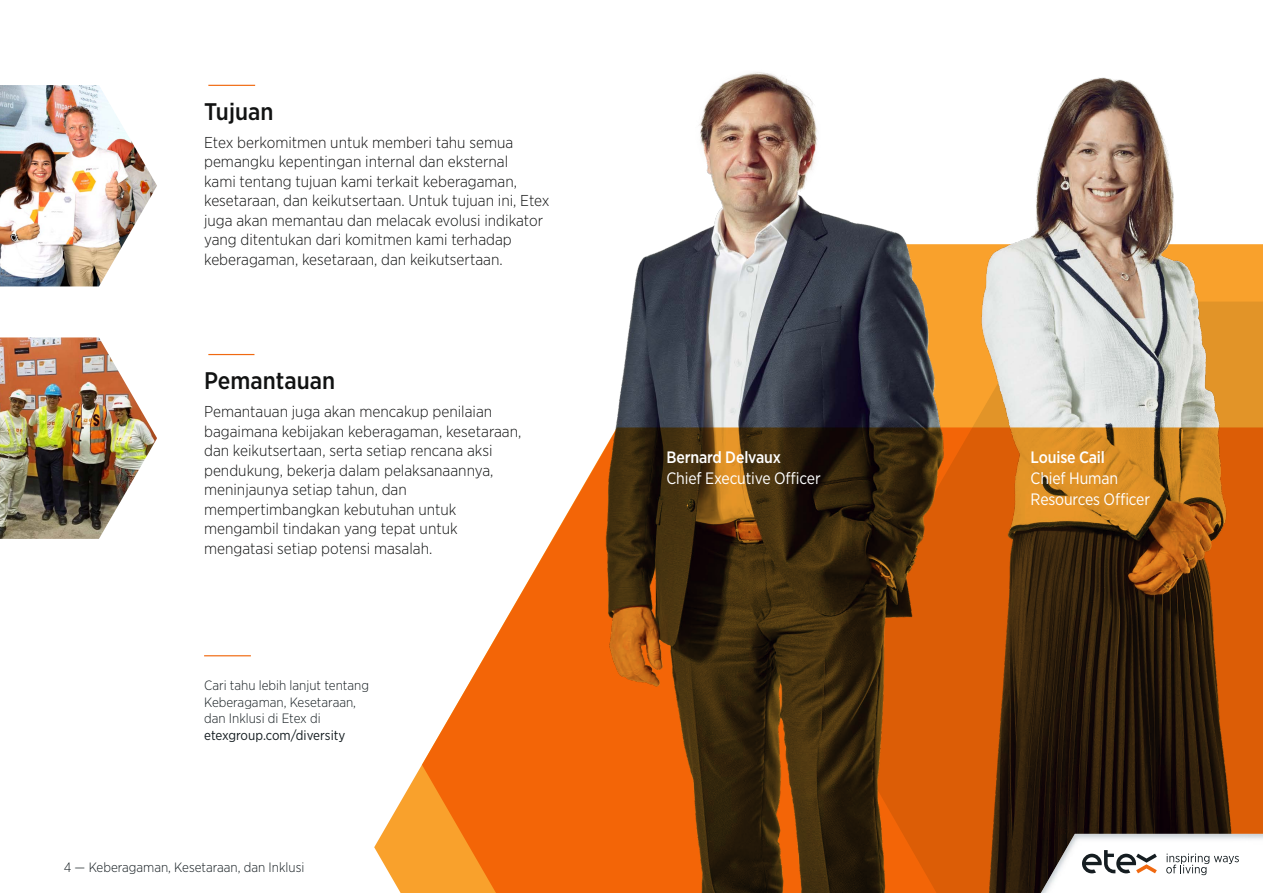
<style>
.page{position:relative;width:1263px;height:893px;background:#fff}
.page>*{position:absolute;margin:0;border:0;box-sizing:border-box;transform-origin:0 0}
.t1{font:500 24px "Gotham Narrow";color:#111212}
.t2{font:16.5px/21px "Gotham Narrow";letter-spacing:-.01em;color:#fff}
.t3{font:500 16.5px "Gotham Narrow";letter-spacing:-.01em;color:#fff}
.t4{font:300 15.75px/19.5px "Gotham Narrow";color:#111212}
.t5{font:300 13.5px/16.5px "Gotham Narrow";color:#151d21}
.t6{font:13.5px "Gotham Narrow";color:#151d21}
</style>
<div class="page">
<img style="left:1175px;top:244px;width:88px;height:183px">
<img style="left:615px;top:72px;width:560px;height:355px">
<svg style="left:374px;top:427px;width:889px;height:466px;background:#995d2b"></svg>
<img style="left:0;top:85px;width:157px;height:201px">
<img style="left:0;top:337px;width:157px;height:202px">
<hr style="left:208px;top:85px;width:47px;height:1px;background:#f06910">
<hr style="left:208px;top:354px;width:46px;height:1px;background:#f06910">
<hr style="left:204px;top:655px;width:47px;height:1px;background:#f06910">
<svg style="left:1033px;top:834px;width:230px;height:59px"></svg>
<h1 class="t1" style="left:204px;top:96px;width:71px">Tujuan</h1>
<p class="t4" style="left:204px;top:132px;width:347px">Etex berkomitmen untuk memberi tahu semua pemangku kepentingan internal dan eksternal<br>kami tentang tujuan kami terkait keberagaman, kesetaraan, dan keikutsertaan. Untuk tujuan ini, Etex juga akan memantau dan melacak evolusi indikator yang ditentukan dari komitmen kami terhadap keberagaman, kesetaraan, dan keikutsertaan.</p>
<h1 class="t1" style="left:204px;top:365px;width:132px">Pemantauan</h1>
<p class="t4" style="left:204px;top:401px;width:319px">Pemantauan juga akan mencakup penilaian bagaimana kebijakan keberagaman, kesetaraan, dan keikutsertaan, serta setiap rencana aksi pendukung, bekerja dalam pelaksanaannya, meninjaunya setiap tahun, dan mempertimbangkan kebutuhan untuk mengambil tindakan yang tepat untuk mengatasi setiap potensi masalah.</p>
<p class="t5" style="left:204px;top:677px;width:166px">Cari tahu lebih lanjut tentang<br>Keberagaman, Kesetaraan, dan Inklusi di Etex di</p>
<p class="t6" style="left:204px;top:727px;width:143px">etexgroup.com/diversity</p>
<p class="t5" style="left:64px;top:858px;width:242px">4 — Keberagaman, Kesetaraan, dan Inklusi</p>
<p class="t3" style="left:666px;top:447px;width:116px">Bernard Delvaux</p>
<p class="t2" style="left:666px;top:467px;width:156px">Chief Executive Officer</p>
<p class="t3" style="left:1030px;top:447px;width:76px">Louise Cail</p>
<p class="t2" style="left:1030px;top:467px;width:121px">Chief Human<br>Resources Officer</p>
</div>
